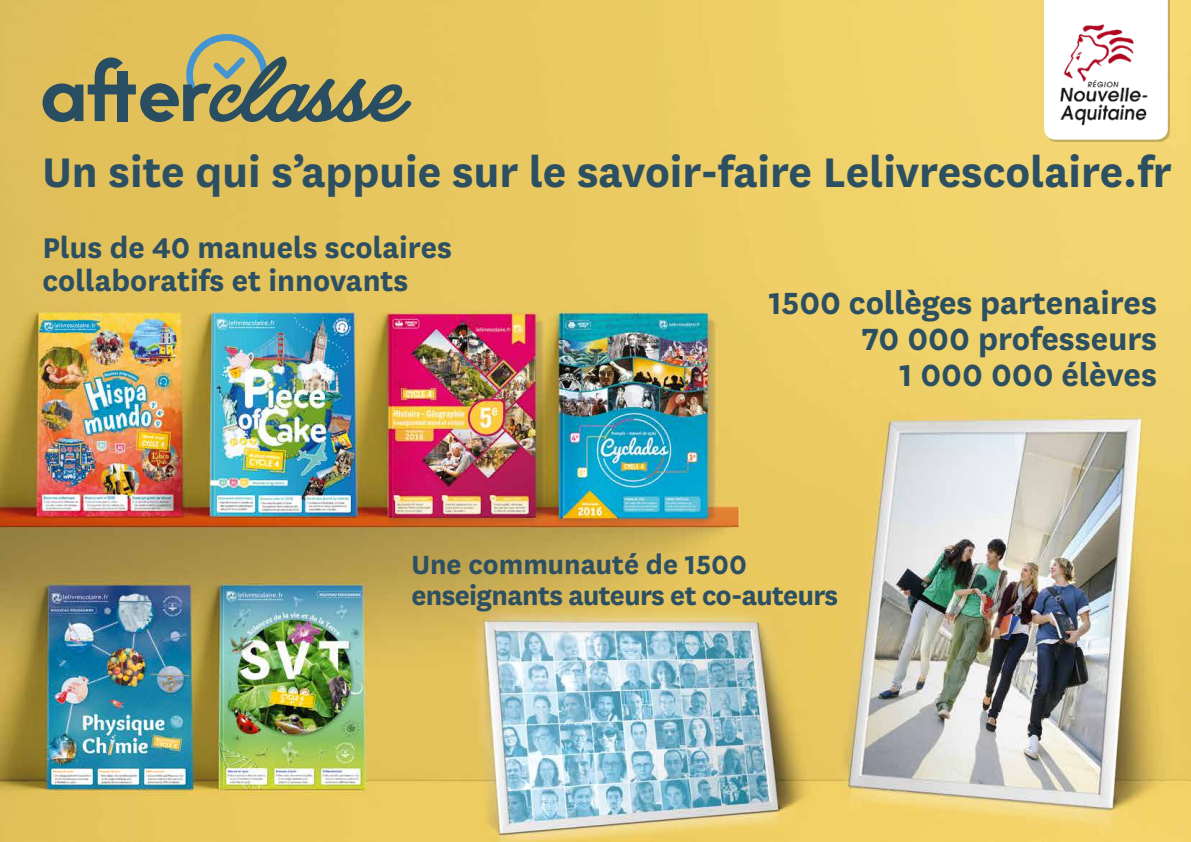
<style>
.page{position:relative;width:1191px;height:842px;background:#fff}
.page>*{position:absolute;margin:0;border:0;box-sizing:border-box;transform-origin:0 0}
.t1{font:700 48.4px "National";color:#2c4f62}
.t2{font:700 35.8px/35.8px "National";color:#2c4f62;text-align:right}
.t3{font:700 33.5px/33.5px "National";color:#2c4f62}
.t4{font:700 30.8px/30.8px "National";letter-spacing:-.02em;color:#2c4f62}
</style>
<div class="page">
<img style="left:0;top:0;width:1191px;height:842px">
<svg style="left:43px;top:34px;width:368px;height:88px;background:#aca160"></svg>
<div style="left:1046px;top:0;width:123px;height:142px;background:#000;opacity:.2"></div>
<svg style="left:1044px;top:0;width:123px;height:140px"></svg>
<img style="left:1048px;top:14px;width:115px;height:115px">
<p class="t1" style="left:43px;top:138px;width:1130px">Un site qui s’appuie sur le savoir-faire Lelivrescolaire.fr</p>
<p class="t3" style="left:43px;top:228px;width:411px">Plus de 40 manuels scolaires collaboratifs et innovants</p>
<p class="t2" style="left:768px;top:283px;width:390px">1500 collèges partenaires<br>70 000 professeurs<br>1 000 000 élèves</p>
<p class="t4" style="left:411px;top:547px;width:428px">Une communauté de 1500 enseignants auteurs et co-auteurs</p>
</div>
